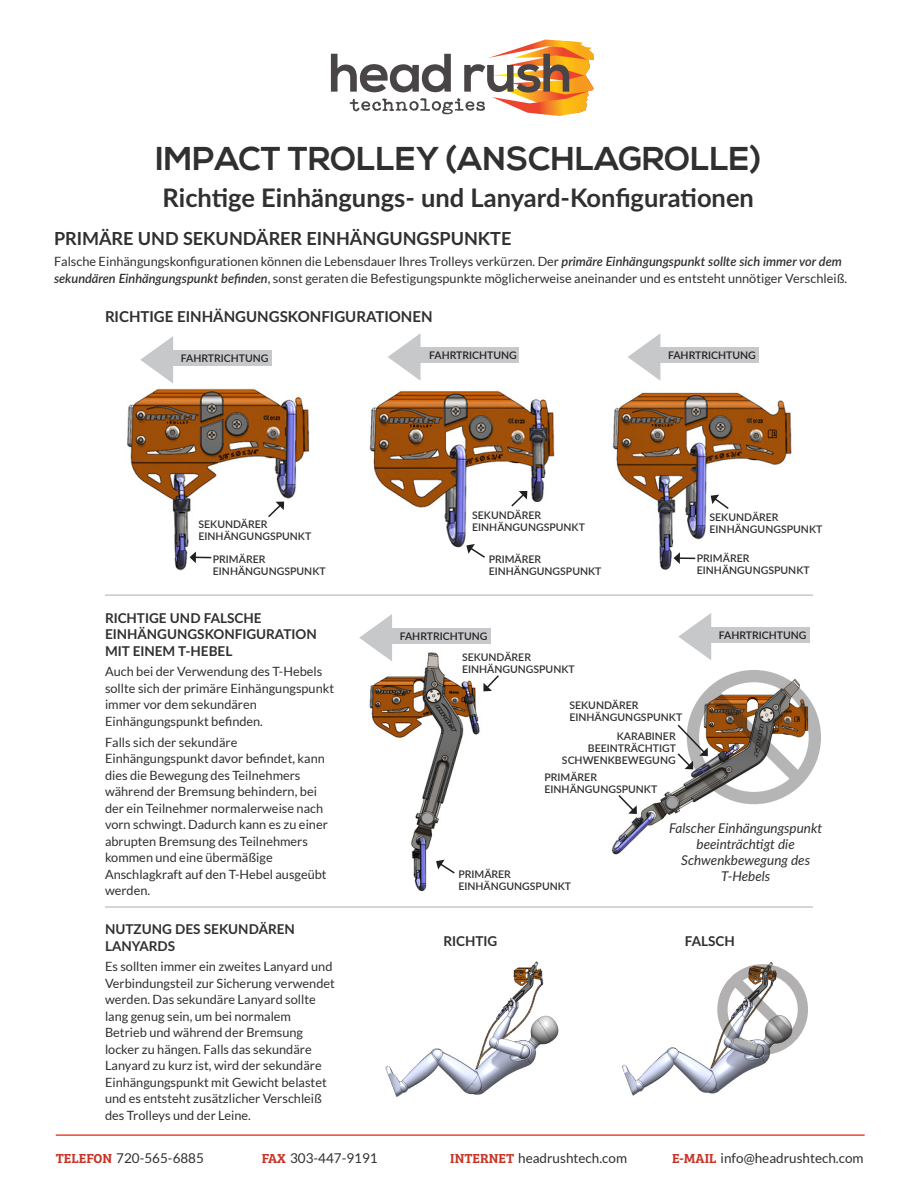
<style>
.page{position:relative;width:918px;height:1188px;background:#fff}
.page>*{position:absolute;margin:0;border:0;box-sizing:border-box;transform-origin:0 0}
.t1{font:700 33px "Nexa";color:#312f30}
.t2{font:700 25.5px "Lato";color:#312f30}
.t3{font:700 18px "Lato";color:#312f30}
.t4{font:700 15px "Lato";color:#312f30}
.t5{font:700 13.5px/16.5px "Lato";color:#312f30}
.t6{font:13.5px "Lato";color:#312f30}
.t7{font:italic 13.5px/16.2px "Lato";color:#312f30;text-align:center}
.t8{font:12.75px/16.5px "Lato";color:#312f30}
.t9{font:600 10.5px/12px "Lato";color:#312f30}
.t10{font:600 10.5px "Lato";color:#231f20}
.s1{font-weight:600;font-style:italic}
.s2{font-family:"Bree Serif Sb";color:#c83427}
</style>
<div class="page">
<hr style="left:56px;top:1134px;width:809px;height:2px;background:#ef472c">
<img style="left:127px;top:388px;width:183px;height:182px">
<img style="left:369px;top:391px;width:186px;height:157px">
<img style="left:613px;top:392px;width:179px;height:178px">
<svg style="left:140px;top:336px;width:33px;height:47px"></svg>
<div style="left:158px;top:350px;width:114px;height:16px;background:#c7c8ca"></div>
<svg style="left:388px;top:333px;width:33px;height:48px"></svg>
<div style="left:406px;top:347px;width:113px;height:16px;background:#c7c8ca"></div>
<svg style="left:628px;top:334px;width:32px;height:46px"></svg>
<div style="left:646px;top:347px;width:113px;height:16px;background:#c7c8ca"></div>
<svg style="left:267px;top:502px;width:17px;height:17px"></svg>
<svg style="left:190px;top:552px;width:21px;height:11px"></svg>
<svg style="left:711px;top:495px;width:19px;height:15px"></svg>
<svg style="left:466px;top:544px;width:21px;height:14px"></svg>
<svg style="left:510px;top:491px;width:17px;height:17px"></svg>
<svg style="left:674px;top:552px;width:21px;height:12px"></svg>
<img style="left:369px;top:652px;width:120px;height:239px">
<svg style="left:359px;top:614px;width:33px;height:47px"></svg>
<div style="left:377px;top:628px;width:114px;height:16px;background:#c7c8ca"></div>
<img style="left:612px;top:707px;width:209px;height:148px">
<svg style="left:678px;top:613px;width:33px;height:47px"></svg>
<div style="left:696px;top:627px;width:114px;height:15px;background:#c7c8ca"></div>
<div style="left:687px;top:670px;width:134px;height:134px;border:12px solid #231f20;border-radius:50%"></div>
<svg style="left:676px;top:674px;width:136px;height:119px"></svg>
<svg style="left:483px;top:674px;width:16px;height:17px"></svg>
<svg style="left:436px;top:860px;width:20px;height:15px"></svg>
<img style="left:385px;top:962px;width:174px;height:135px">
<img style="left:622px;top:962px;width:186px;height:134px">
<div style="left:717px;top:964px;width:91px;height:91px;border:10px solid #231f20;border-radius:50%"></div>
<svg style="left:720px;top:965px;width:84px;height:84px"></svg>
<hr style="left:105px;top:594px;width:708px;height:2px;background:#c7c8ca">
<hr style="left:105px;top:906px;width:708px;height:2px;background:#c7c8ca">
<svg style="left:617px;top:793px;width:20px;height:21px"></svg>
<svg style="left:331px;top:40px;width:263px;height:76px"></svg>
<h1 class="t1" style="left:155px;top:140px;width:607px">IMPACT TROLLEY (ANSCHLAGROLLE)</h1>
<h2 class="t2" style="left:163px;top:179px;width:593px">Richtige Einhängungs- und Lanyard-Konfigurationen</h2>
<h3 class="t3" style="left:54px;top:226px;width:459px">PRIMÄRE UND SEKUNDÄRER EINHÄNGUNGSPUNKTE</h3>
<p class="t8" style="left:54px;top:253px;width:795px">Falsche Einhängungskonfigurationen können die Lebensdauer Ihres Trolleys verkürzen. Der <span class="s1">primäre Einhängungspunkt sollte sich immer vor dem sekundären Einhängungspunkt befinden</span>, sonst geraten die Befestigungspunkte möglicherweise aneinander und es entsteht unnötiger Verschleiß.</p>
<p class="t4" style="left:105px;top:305px;width:329px">RICHTIGE EINHÄNGUNGSKONFIGURATIONEN</p>
<p class="t10" style="left:181px;top:350px;width:89px">FAHRTRICHTUNG</p>
<p class="t10" style="left:429px;top:348px;width:89px">FAHRTRICHTUNG</p>
<p class="t10" style="left:668px;top:348px;width:89px">FAHRTRICHTUNG</p>
<p class="t9" style="left:199px;top:518px;width:114px">SEKUNDÄRER<br>EINHÄNGUNGSPUNKT</p>
<p class="t9" style="left:213px;top:553px;width:114px">PRIMÄRER<br>EINHÄNGUNGSPUNKT</p>
<p class="t5" style="left:105px;top:609px;width:213px">RICHTIGE UND FALSCHE<br>EINHÄNGUNGSKONFIGURATION<br>MIT EINEM T-HEBEL</p>
<p class="t8" style="left:105px;top:663px;width:231px">Auch bei der Verwendung des T-Hebels sollte sich der primäre Einhängungspunkt immer vor dem sekundären Einhängungspunkt befinden.</p>
<p class="t8" style="left:105px;top:734px;width:224px">Falls sich der sekundäre<br>Einhängungspunkt davor befindet, kann dies die Bewegung des Teilnehmers während der Bremsung behindern, bei der ein Teilnehmer normalerweise nach vorn schwingt. Dadurch kann es zu einer abrupten Bremsung des Teilnehmers kommen und eine übermäßige<br>Anschlagkraft auf den T-Hebel ausgeübt werden.</p>
<p class="t5" style="left:105px;top:920px;width:191px">NUTZUNG DES SEKUNDÄREN<br>LANYARDS</p>
<p class="t8" style="left:105px;top:958px;width:231px">Es sollten immer ein zweites Lanyard und Verbindungsteil zur Sicherung verwendet werden. Das sekundäre Lanyard sollte lang genug sein, um bei normalem Betrieb und während der Bremsung locker zu hängen. Falls das sekundäre Lanyard zu kurz ist, wird der sekundäre Einhängungspunkt mit Gewicht belastet und es entsteht zusätzlicher Verschleiß des Trolleys und der Leine.</p>
<p class="t9" style="left:472px;top:509px;width:114px">SEKUNDÄRER<br>EINHÄNGUNGSPUNKT</p>
<p class="t9" style="left:489px;top:552px;width:114px">PRIMÄRER<br>EINHÄNGUNGSPUNKT</p>
<p class="t9" style="left:710px;top:511px;width:114px">SEKUNDÄRER<br>EINHÄNGUNGSPUNKT</p>
<p class="t9" style="left:697px;top:552px;width:114px">PRIMÄRER<br>EINHÄNGUNGSPUNKT</p>
<p class="t10" style="left:400px;top:628px;width:89px">FAHRTRICHTUNG</p>
<p class="t9" style="left:462px;top:651px;width:114px">SEKUNDÄRER<br>EINHÄNGUNGSPUNKT</p>
<p class="t9" style="left:569px;top:699px;width:114px">SEKUNDÄRER<br>EINHÄNGUNGSPUNKT</p>
<p class="t9" style="left:562px;top:730px;width:116px;text-align:right">KARABINER<br>BEEINTRÄCHTIGT<br>SCHWENKBEWEGUNG</p>
<p class="t9" style="left:544px;top:770px;width:114px">PRIMÄRER<br>EINHÄNGUNGSPUNKT</p>
<p class="t10" style="left:719px;top:627px;width:89px">FAHRTRICHTUNG</p>
<p class="t9" style="left:458px;top:868px;width:114px">PRIMÄRER<br>EINHÄNGUNGSPUNKT</p>
<p class="t7" style="left:669px;top:819px;width:155px">Falscher Einhängungspunkt beeinträchtigt die<br>Schwenkbewegung des<br>T-Hebels</p>
<p class="t5" style="left:444px;top:932px;width:55px">RICHTIG</p>
<p class="t5" style="left:685px;top:932px;width:51px">FALSCH</p>
<p class="t6" style="left:56px;top:1150px;width:150px"><span class="s2">TELEFON</span> 720-565-6885</p>
<p class="t6" style="left:262px;top:1150px;width:117px"><span class="s2">FAX</span> 303-447-9191</p>
<p class="t6" style="left:450px;top:1150px;width:178px"><span class="s2">INTERNET</span> headrushtech.com</p>
<p class="t6" style="left:672px;top:1150px;width:193px"><span class="s2">E-MAIL</span> info@headrushtech.com</p>
</div>
